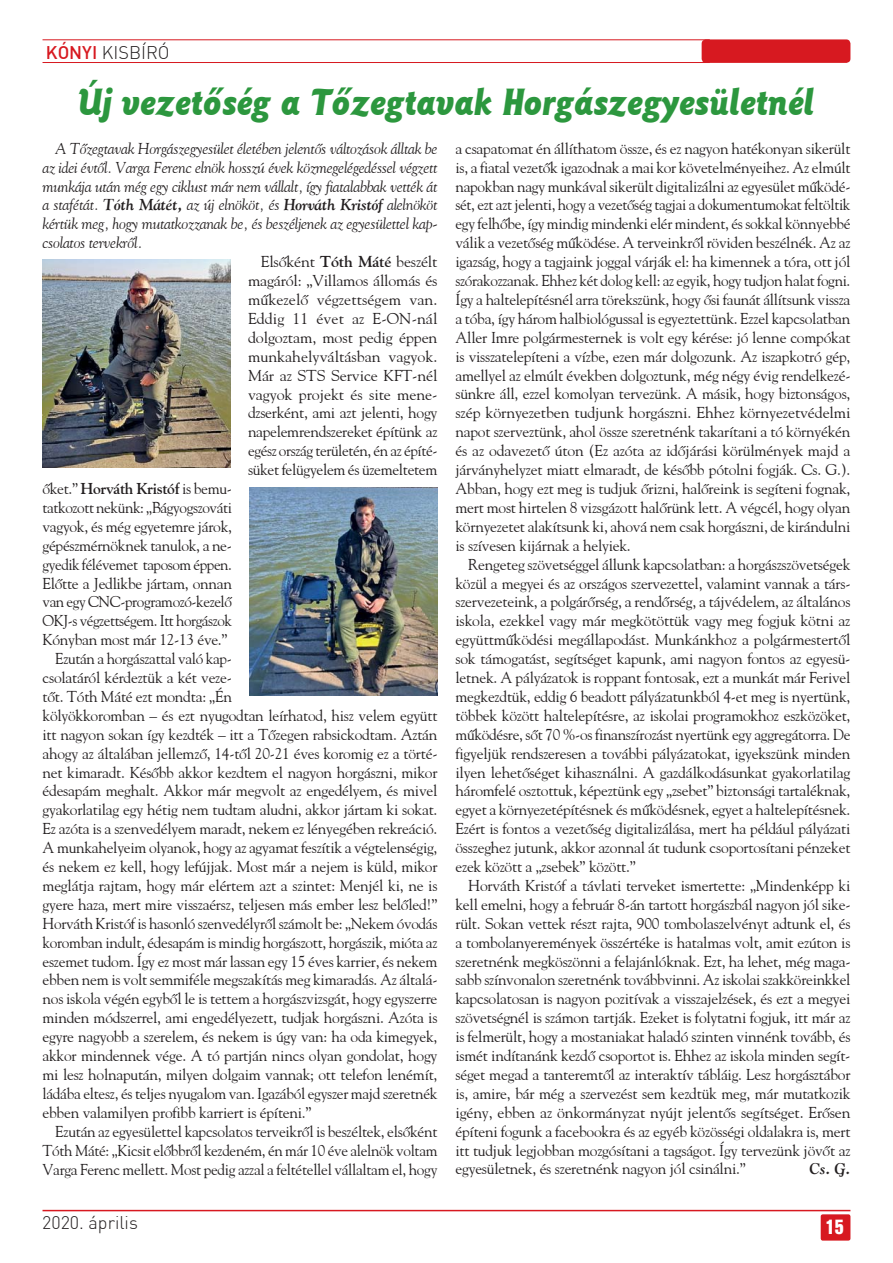
<style>
.page{position:relative;width:893px;height:1263px;background:#fff}
.page>*{position:absolute;margin:0;border:0;box-sizing:border-box;transform-origin:0 0}
.t1{font:italic 37.5px "Goudy Sn Blk PFL";letter-spacing:-.01em;color:#2c973e;scale:.9 1}
.t2{font:18px "Din CE Lig H";color:#231f20}
.t3{font:18px "H Helv Inserat";color:#fff}
.t4{font:15.75px/18.9px "H Goudy";letter-spacing:-.015em;color:#231f20;text-align:justify}
.t5{font:italic 15.75px "H Goudy";letter-spacing:-.015em;color:#231f20}
.t6{font:15.75px "H Goudy";letter-spacing:-.015em;color:#231f20;scale:.96 1}
.t7{font:15.75px "H Goudy";letter-spacing:-.015em;color:#231f20;scale:.95 1}
.t8{font:15.75px "H Goudy";letter-spacing:.005em;color:#231f20}
.t9{font:700 15.75px "H Goudy";letter-spacing:-.02em;color:#231f20}
.t10{font:italic 700 15.75px "H Goudy";color:#231f20}
.s1{font-family:"Din CE Med H";color:#d71920}
.s2{font-weight:700}
.s3{font-weight:400}
</style>
<div class="page">
<hr style="left:43px;top:1210px;width:807px;height:1px;background:#d71920">
<div style="left:821px;top:1214px;width:29px;height:26px;background:#d71920;border-radius:2px"></div>
<div style="left:702px;top:39px;width:148px;height:24px;background:#d71920;border-radius:4px"></div>
<hr style="left:43px;top:62px;width:667px;height:1px;background:#d71920">
<hr style="left:43px;top:39px;width:667px;height:1px;background:#d71920">
<img style="left:43px;top:259px;width:187px;height:209px">
<img style="left:249px;top:488px;width:188px;height:208px">
<p class="t2" style="left:46px;top:42px;width:125px"><span class="s1">KÓNYI</span> KISBÍRÓ</p>
<h1 class="t1" style="left:78px;top:87px;width:820px">Új vezetőség a Tőzegtavak Horgászegyesületnél</h1>
<p class="t4" style="left:455px;top:138px;width:396px">a csapatomat én állíthatom össze, és ez nagyon hatékonyan sikerült is, a fiatal vezetők igazodnak a mai kor követelményeihez. Az elmúlt napokban nagy munkával sikerült digitalizálni az egyesület működé&shy;sét, ezt azt jelenti, hogy a vezetőség tagjai a dokumentumokat feltöltik egy felhőbe, így mindig mindenki elér mindent, és sokkal könnyebbé válik a vezetőség működése. A terveinkről röviden beszélnék. Az az igazság, hogy a tagjaink joggal várják el: ha kimennek a tóra, ott jól szórakozzanak. Ehhez két dolog kell: az egyik, hogy tudjon halat fogni.<br>Így a haltelepítésnél arra törekszünk, hogy ősi faunát állítsunk vissza a tóba, így három halbiológussal is egyeztettünk. Ezzel kapcsolatban Aller Imre polgármesternek is volt egy kérése: jó lenne compókat is visszatelepíteni a vízbe, ezen már dolgozunk. Az iszapkotró gép, amellyel az elmúlt években dolgoztunk, még négy évig rendelkezé&shy;sünkre áll, ezzel komolyan tervezünk. A másik, hogy biztonságos, szép környezetben tudjunk horgászni. Ehhez környezetvédelmi napot szerveztünk, ahol össze szeretnénk takarítani a tó környékén és az odavezető úton (Ez azóta az időjárási körülmények majd a járványhelyzet miatt elmaradt, de később pótolni fogják. Cs. G.).<br>Abban, hogy ezt meg is tudjuk őrizni, halőreink is segíteni fognak, mert most hirtelen 8 vizsgázott halőrünk lett. A végcél, hogy olyan környezetet alakítsunk ki, ahová nem csak horgászni, de kirándulni is szívesen kijárnak a helyiek.</p>
<p class="t4" style="left:455px;top:554px;width:396px;text-indent:13px">Rengeteg szövetséggel állunk kapcsolatban: a horgászszövetségek közül a megyei és az országos szervezettel, valamint vannak a társ&shy;szervezeteink, a polgárőrség, a rendőrség, a tájvédelem, az általános iskola, ezekkel vagy már megkötöttük vagy meg fogjuk kötni az együttműködési megállapodást. Munkánkhoz a polgármestertől sok támogatást, segítséget kapunk, ami nagyon fontos az egyesü&shy;letnek. A pályázatok is roppant fontosak, ezt a munkát már Ferivel megkezdtük, eddig 6 beadott pályázatunkból 4-et meg is nyertünk, többek között haltelepítésre, az iskolai programokhoz eszközöket, működésre, sőt 70 %-os finanszírozást nyertünk egy aggregátorra. De figyeljük rendszeresen a további pályázatokat, igyekszünk minden ilyen lehetőséget kihasználni. A gazdálkodásunkat gyakorlatilag háromfelé osztottuk, képeztünk egy „zsebet” biztonsági tartaléknak, egyet a környezetépítésnek és működésnek, egyet a haltelepítésnek.<br>Ezért is fontos a vezetőség digitalizálása, mert ha például pályázati összeghez jutunk, akkor azonnal át tudunk csoportosítani pénzeket ezek között a „zsebek” között.”</p>
<p class="t4" style="left:455px;top:875px;width:396px;text-indent:13px">Horváth Kristóf a távlati terveket ismertette: „Mindenképp ki kell emelni, hogy a február 8-án tartott horgászbál nagyon jól sike&shy;rült. Sokan vettek részt rajta, 900 tombolaszelvényt adtunk el, és a tombolanyeremények összértéke is hatalmas volt, amit ezúton is szeretnénk megköszönni a felajánlóknak. Ezt, ha lehet, még maga&shy;sabb színvonalon szeretnénk továbbvinni. Az iskolai szakköreinkkel kapcsolatosan is nagyon pozitívak a visszajelzések, és ezt a megyei szövetségnél is számon tartják. Ezeket is folytatni fogjuk, itt már az is felmerült, hogy a mostaniakat haladó szinten vinnénk tovább, és ismét indítanánk kezdő csoportot is. Ehhez az iskola minden segít&shy;séget megad a tanteremtől az interaktív tábláig. Lesz horgásztábor is, amire, bár még a szervezést sem kezdtük meg, már mutatkozik igény, ebben az önkormányzat nyújt jelentős segítséget. Erősen építeni fogunk a facebookra és az egyéb közösségi oldalakra is, mert itt tudjuk legjobban mozgósítani a tagságot. Így tervezünk jövőt az egyesületnek, és szeretnénk nagyon jól csinálni.”</p>
<p class="t5" style="left:55px;top:139px;width:384px">A Tőzegtavak Horgászegyesület életében jelentős változások álltak be</p>
<p class="t5" style="left:43px;top:158px;width:396px">az idei évtől. Varga Ferenc elnök hosszú évek közmegelégedéssel végzett</p>
<p class="t5" style="left:43px;top:177px;width:396px">munkája után még egy ciklust már nem vállalt, így fiatalabbak vették át</p>
<p class="t5" style="left:43px;top:195px;width:396px">a stafétát. <span class="s2">Tóth Mátét,</span> az új elnököt, és <span class="s2">Horváth Kristóf</span> alelnököt</p>
<p class="t5" style="left:43px;top:214px;width:396px">kértük meg, hogy mutatkozzanak be, és beszéljenek az egyesülettel kap-</p>
<p class="t5" style="left:43px;top:233px;width:101px">csolatos tervekről.</p>
<p class="t4" style="left:261px;top:252px;width:178px">Elsőként <span class="s2">Tóth Máté</span> beszélt</p>
<p class="t4" style="left:248px;top:271px;width:191px">magáról: „Villamos állomás és</p>
<p class="t8" style="left:248px;top:290px;width:191px">műkezelő végzettségem van.</p>
<p class="t8" style="left:248px;top:309px;width:191px">Eddig 11 évet az E-ON-nál</p>
<p class="t4" style="left:248px;top:327px;width:191px">dolgoztam, most pedig éppen</p>
<p class="t4" style="left:248px;top:346px;width:191px">munkahelyváltásban vagyok.</p>
<p class="t4" style="left:248px;top:365px;width:191px">Már az STS Service KFT-nél</p>
<p class="t4" style="left:248px;top:384px;width:191px">vagyok projekt és site mene-</p>
<p class="t4" style="left:248px;top:403px;width:191px">dzserként, ami azt jelenti, hogy</p>
<p class="t4" style="left:248px;top:422px;width:191px">napelemrendszereket építünk az</p>
<p class="t6" style="left:248px;top:441px;width:199px">egész ország területén, én az építé-</p>
<p class="t4" style="left:248px;top:460px;width:191px">süket felügyelem és üzemeltetem</p>
<p class="t9" style="left:43px;top:479px;width:191px"><span class="s3">őket.”</span> Horváth Kristóf <span class="s3">is bemu-</span></p>
<p class="t6" style="left:43px;top:498px;width:199px">tatkozott nekünk: „Bágyogszováti</p>
<p class="t4" style="left:43px;top:516px;width:191px">vagyok, és még egyetemre járok,</p>
<p class="t4" style="left:43px;top:535px;width:191px">gépészmérnöknek tanulok, a ne-</p>
<p class="t7" style="left:43px;top:554px;width:201px">gyedik félévemet taposom éppen.</p>
<p class="t4" style="left:43px;top:573px;width:191px">Előtte a Jedlikbe jártam, onnan</p>
<p class="t6" style="left:43px;top:592px;width:199px">van egy CNC-programozó-kezelő</p>
<p class="t7" style="left:43px;top:611px;width:201px">OKJ-s végzettségem. Itt horgászok</p>
<p class="t4" style="left:43px;top:630px;width:187px">Kónyban most már 12-13 éve.”</p>
<p class="t6" style="left:55px;top:649px;width:186px">Ezután a horgászattal való kap-</p>
<p class="t4" style="left:43px;top:668px;width:191px">csolatáról kérdeztük a két veze-</p>
<p class="t4" style="left:43px;top:686px;width:191px">tőt. Tóth Máté ezt mondta: „Én</p>
<p class="t4" style="left:43px;top:705px;width:396px">kölyökkoromban – és ezt nyugodtan leírhatod, hisz velem együtt</p>
<p class="t4" style="left:43px;top:724px;width:396px">itt nagyon sokan így kezdték – itt a Tőzegen rabsickodtam. Aztán</p>
<p class="t4" style="left:43px;top:743px;width:396px">ahogy az általában jellemző, 14-től 20-21 éves koromig ez a törté-</p>
<p class="t4" style="left:43px;top:762px;width:396px">net kimaradt. Később akkor kezdtem el nagyon horgászni, mikor</p>
<p class="t4" style="left:43px;top:781px;width:396px">édesapám meghalt. Akkor már megvolt az engedélyem, és mivel</p>
<p class="t4" style="left:43px;top:800px;width:396px">gyakorlatilag egy hétig nem tudtam aludni, akkor jártam ki sokat.</p>
<p class="t4" style="left:43px;top:819px;width:396px">Ez azóta is a szenvedélyem maradt, nekem ez lényegében rekreáció.</p>
<p class="t4" style="left:43px;top:838px;width:396px">A munkahelyeim olyanok, hogy az agyamat feszítik a végtelenségig,</p>
<p class="t4" style="left:43px;top:857px;width:396px">és nekem ez kell, hogy lefújjak. Most már a nejem is küld, mikor</p>
<p class="t4" style="left:43px;top:875px;width:396px">meglátja rajtam, hogy már elértem azt a szintet: Menjél ki, ne is</p>
<p class="t4" style="left:43px;top:894px;width:396px">gyere haza, mert mire visszaérsz, teljesen más ember lesz belőled!”</p>
<p class="t6" style="left:43px;top:913px;width:413px">Horváth Kristóf is hasonló szenvedélyről számolt be: „Nekem óvodás</p>
<p class="t4" style="left:43px;top:932px;width:396px">koromban indult, édesapám is mindig horgászott, horgászik, mióta az</p>
<p class="t4" style="left:43px;top:951px;width:396px">eszemet tudom. Így ez most már lassan egy 15 éves karrier, és nekem</p>
<p class="t4" style="left:43px;top:970px;width:396px">ebben nem is volt semmiféle megszakítás meg kimaradás. Az általá-</p>
<p class="t4" style="left:43px;top:989px;width:396px">nos iskola végén egyből le is tettem a horgászvizsgát, hogy egyszerre</p>
<p class="t4" style="left:43px;top:1008px;width:396px">minden módszerrel, ami engedélyezett, tudjak horgászni. Azóta is</p>
<p class="t4" style="left:43px;top:1027px;width:396px">egyre nagyobb a szerelem, és nekem is úgy van: ha oda kimegyek,</p>
<p class="t4" style="left:43px;top:1046px;width:396px">akkor mindennek vége. A tó partján nincs olyan gondolat, hogy</p>
<p class="t4" style="left:43px;top:1064px;width:396px">mi lesz holnapután, milyen dolgaim vannak; ott telefon lenémít,</p>
<p class="t4" style="left:43px;top:1083px;width:396px">ládába eltesz, és teljes nyugalom van. Igazából egyszer majd szeretnék</p>
<p class="t4" style="left:43px;top:1102px;width:271px">ebben valamilyen profibb karriert is építeni.”</p>
<p class="t4" style="left:55px;top:1121px;width:384px">Ezután az egyesülettel kapcsolatos terveikről is beszéltek, elsőként</p>
<p class="t6" style="left:43px;top:1140px;width:413px">Tóth Máté: „Kicsit előbbről kezdeném, én már 10 éve alelnök voltam</p>
<p class="t4" style="left:43px;top:1159px;width:396px">Varga Ferenc mellett. Most pedig azzal a feltétellel vállaltam el, hogy</p>
<p class="t10" style="left:810px;top:1159px;width:42px">Cs. G.</p>
<p class="t2" style="left:42px;top:1212px;width:97px">2020. április</p>
<p class="t3" style="left:826px;top:1216px;width:19px">15</p>
</div>
